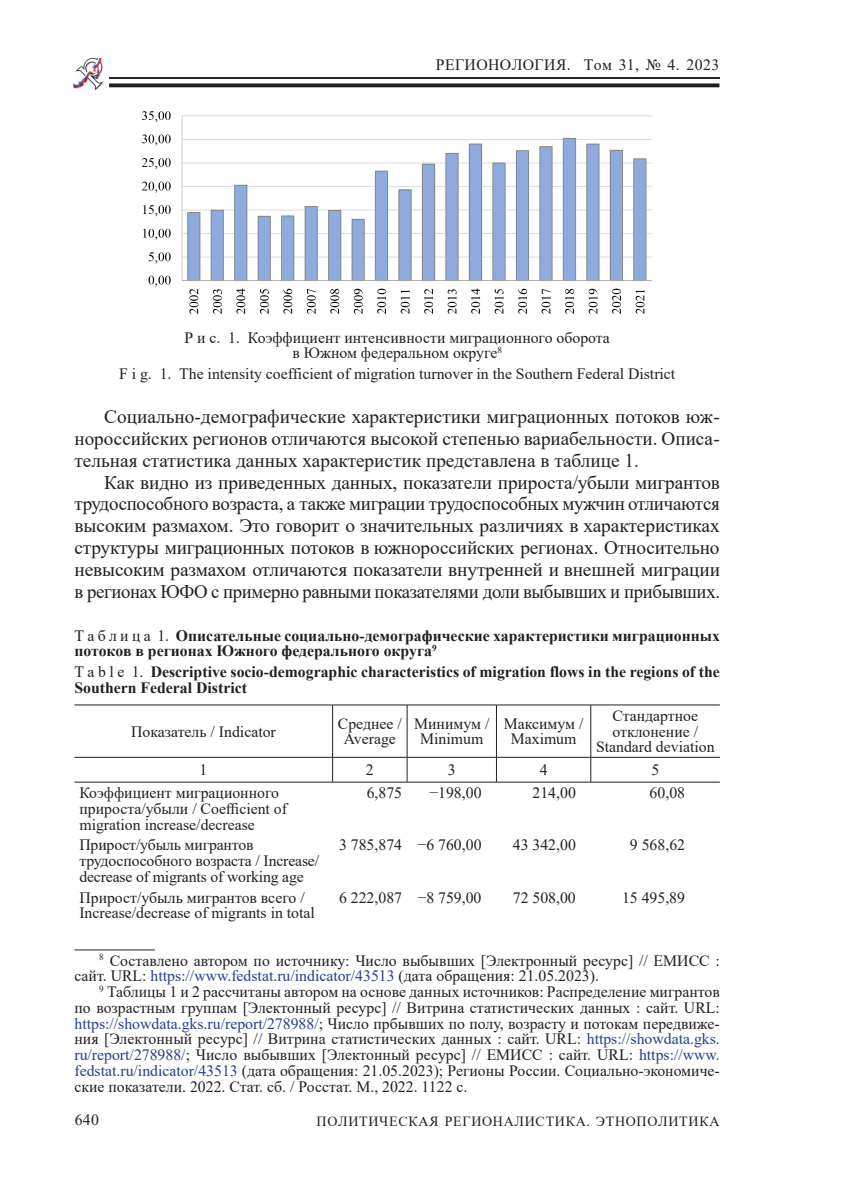
<style>
.page{position:relative;width:844px;height:1191px;background:#fff}
.page>*{position:absolute;margin:0;border:0;box-sizing:border-box;transform-origin:0 0}
.t1{font:19.25px/21.9px "Times New Roman";letter-spacing:-.02em;color:#231f20;text-align:justify}
.t2{font:15.75px/15.8px "Times New Roman";color:#231f20;text-align:center}
.t3{font:700 15.75px/15.8px "Times New Roman";color:#231f20}
.t4{font:15.75px "Times New Roman";letter-spacing:.025em;color:#231f20}
.t5{font:14px "Times New Roman";letter-spacing:.05em;color:#231f20}
.s1{font-weight:400}
.s2{color:#253f8e}
</style>
<div class="page">
<img style="left:74px;top:58px;width:30px;height:32px">
<hr style="left:109px;top:77px;width:610px;height:2px;background:#231f20">
<hr style="left:109px;top:84px;width:610px;height:3px;background:#231f20">
<img style="left:141px;top:111px;width:511px;height:203px">
<hr style="left:74px;top:704px;width:258px;height:1px;background:#231f20">
<hr style="left:332px;top:704px;width:75px;height:1px;background:#231f20">
<hr style="left:332px;top:705px;width:1px;height:52px;background:#231f20">
<hr style="left:407px;top:704px;width:89px;height:1px;background:#231f20">
<hr style="left:406px;top:705px;width:1px;height:52px;background:#231f20">
<hr style="left:496px;top:704px;width:94px;height:1px;background:#231f20">
<hr style="left:496px;top:705px;width:1px;height:52px;background:#231f20">
<hr style="left:590px;top:704px;width:129px;height:1px;background:#231f20">
<hr style="left:590px;top:705px;width:1px;height:52px;background:#231f20">
<hr style="left:74px;top:757px;width:258px;height:1px;background:#231f20">
<hr style="left:332px;top:757px;width:75px;height:1px;background:#231f20">
<svg style="left:332px;top:757px;width:1px;height:25px"></svg>
<hr style="left:407px;top:757px;width:89px;height:1px;background:#231f20">
<svg style="left:406px;top:757px;width:1px;height:25px"></svg>
<hr style="left:496px;top:757px;width:94px;height:1px;background:#231f20">
<svg style="left:496px;top:757px;width:1px;height:25px"></svg>
<hr style="left:590px;top:757px;width:129px;height:1px;background:#231f20">
<svg style="left:590px;top:757px;width:1px;height:25px"></svg>
<hr style="left:74px;top:782px;width:258px;height:1px;background:#231f20">
<hr style="left:332px;top:782px;width:75px;height:1px;background:#231f20">
<hr style="left:407px;top:782px;width:89px;height:1px;background:#231f20">
<hr style="left:496px;top:782px;width:94px;height:1px;background:#231f20">
<hr style="left:590px;top:782px;width:129px;height:1px;background:#231f20">
<hr style="left:74px;top:949px;width:81px;height:1px;background:#231f20">
<p class="t4" style="left:436px;top:54px;width:285px">РЕГИОНОЛОГИЯ. Том 31, № 4. 2023</p>
<p class="t2" style="left:184px;top:329px;width:427px">Р и с. 1. Коэффициент интенсивности миграционного оборота в Южном федеральном округе<sup>8</sup></p>
<p class="t2" style="left:119px;top:365px;width:557px">F i g. 1. The intensity coefficient of migration turnover in the Southern Federal District</p>
<p class="t1" style="left:74px;top:405px;width:646px;text-indent:30px">Социально-демографические характеристики миграционных потоков юж&shy;нороссийских регионов отличаются высокой степенью вариабельности. Описа&shy;тельная статистика данных характеристик представлена в таблице 1.</p>
<p class="t1" style="left:74px;top:470px;width:647px;text-indent:30px">Как видно из приведенных данных, показатели прироста/убыли мигрантов трудоспособного возраста, а также миграции трудоспособных мужчин отличаются высоким размахом. Это говорит о значительных различиях в характеристиках структуры миграционных потоков в южнороссийских регионах. Относительно невысоким размахом отличаются показатели внутренней и внешней миграции в регионах ЮФО с примерно равными показателями доли выбывших и прибывших.</p>
<p class="t3" style="left:74px;top:627px;width:647px"><span class="s1">Т а б л и ц а 1.</span> Описательные социально-демографические характеристики миграционных потоков в регионах Южного федерального округа<sup>9</sup></p>
<p class="t3" style="left:74px;top:663px;width:646px"><span class="s1">T a b l e 1.</span> Descriptive socio-demographic characteristics of migration flows in the regions of the<br>Southern Federal District</p>
<p class="t2" style="left:131px;top:723px;width:146px">Показатель / Indicator</p>
<p class="t2" style="left:338px;top:715px;width:65px">Среднее /<br>Average</p>
<p class="t2" style="left:414px;top:715px;width:77px">Минимум /<br>Minimum</p>
<p class="t2" style="left:503px;top:715px;width:81px">Максимум /<br>Maximum</p>
<p class="t2" style="left:596px;top:707px;width:120px">Стандартное отклонение /<br>Standard deviation</p>
<p class="t2" style="left:199px;top:761px;width:9px">1</p>
<p class="t2" style="left:366px;top:761px;width:9px">2</p>
<p class="t2" style="left:447px;top:761px;width:9px">3</p>
<p class="t2" style="left:539px;top:761px;width:9px">4</p>
<p class="t2" style="left:651px;top:761px;width:9px">5</p>
<p class="t2" style="left:79px;top:784px;width:209px;text-align:left">Коэффициент миграционного прироста/убыли / Coefficient of migration increase/decrease</p>
<p class="t2" style="left:366px;top:784px;width:37px">6,875</p>
<p class="t2" style="left:429px;top:784px;width:54px">−198,00</p>
<p class="t2" style="left:532px;top:784px;width:45px">214,00</p>
<p class="t2" style="left:649px;top:784px;width:37px">60,08</p>
<p class="t2" style="left:79px;top:836px;width:241px;text-align:left">Прирост/убыль мигрантов трудоспособного возраста / Increase/ decrease of migrants of working age</p>
<p class="t2" style="left:339px;top:836px;width:144px">3 785,874 −6 760,00</p>
<p class="t2" style="left:512px;top:836px;width:64px">43 342,00</p>
<p class="t2" style="left:629px;top:836px;width:57px">9 568,62</p>
<p class="t2" style="left:79px;top:889px;width:237px;text-align:left">Прирост/убыль мигрантов всего /<br>Increase/decrease of migrants in total</p>
<p class="t2" style="left:339px;top:889px;width:144px">6 222,087 −8 759,00</p>
<p class="t2" style="left:512px;top:889px;width:64px">72 508,00</p>
<p class="t2" style="left:622px;top:889px;width:64px">15 495,89</p>
<p class="t2" style="left:74px;top:952px;width:646px;text-align:left;text-indent:25px"><sup>8</sup> Составлено автором по источнику: Число выбывших [Электронный ресурс] // ЕМИСС : сайт. URL: <span class="s2">https://www.fedstat.ru/indicator/43513</span> (дата обращения: 21.05.2023).</p>
<p class="t2" style="left:74px;top:983px;width:646px;text-align:justify;text-indent:25px"><sup>9</sup> Таблицы 1 и 2 рассчитаны автором на основе данных источников: Распределение мигрантов по возрастным группам [Электонный ресурс] // Витрина статистических данных : сайт. URL: <span class="s2">https://showdata.gks.ru/report/278988/</span>; Число прбывших по полу, возрасту и потокам передвиже&shy;ния [Электонный ресурс] // Витрина статистических данных : сайт. URL: <span class="s2">https://showdata.gks. ru/report/278988/</span>; Число выбывших [Электонный ресурс] // ЕМИСС : сайт. URL: <span class="s2">https://www. fedstat.ru/indicator/43513</span> (дата обращения: 21.05.2023); Регионы России. Социально-экономиче&shy;ские показатели. 2022. Стат. сб. / Росстат. М., 2022. 1122 с.</p>
<p class="t2" style="left:74px;top:1111px;width:26px">640</p>
<p class="t5" style="left:316px;top:1111px;width:404px">ПОЛИТИЧЕСКАЯ РЕГИОНАЛИСТИКА. ЭТНОПОЛИТИКА</p>
</div>
